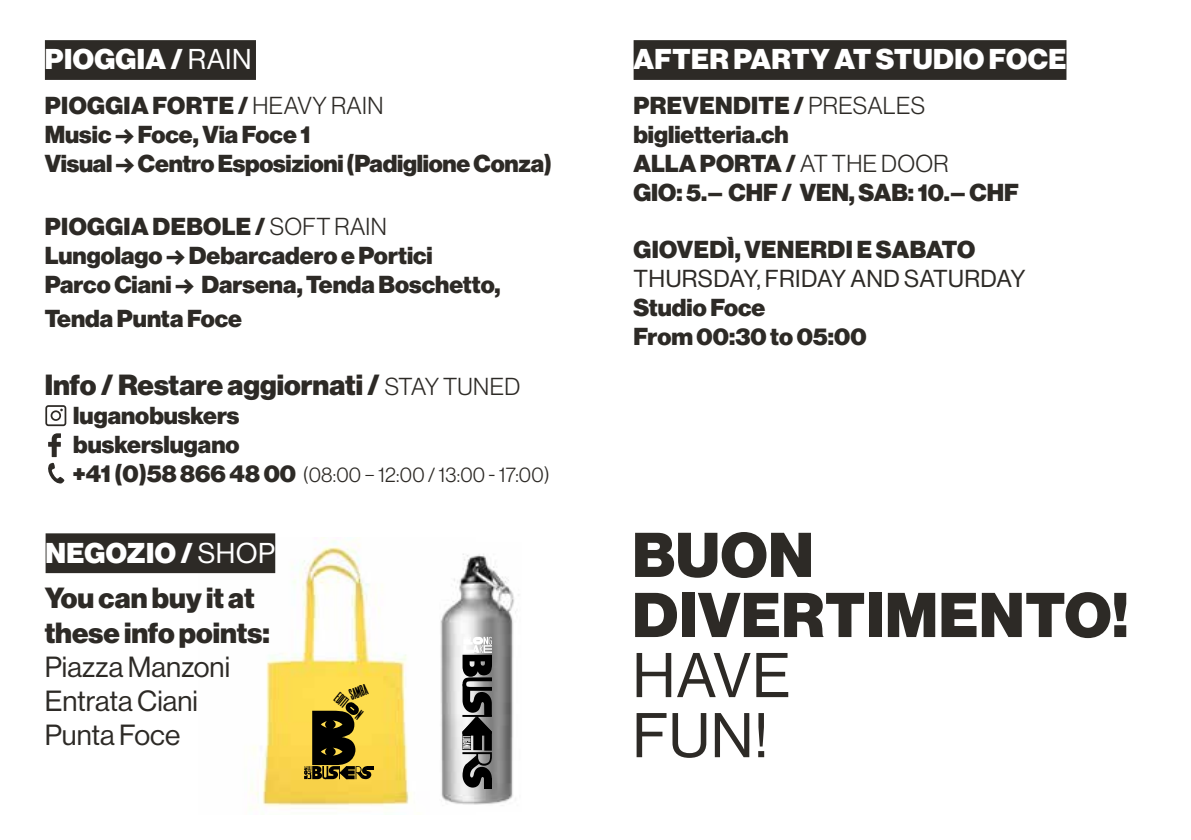
<style>
.page{position:relative;width:1191px;height:840px;background:#fff}
.page>*{position:absolute;margin:0;border:0;box-sizing:border-box;transform-origin:0 0}
.t1{font:61.6px/60px "N Haas Grotesk DS Pro 95 Blk";letter-spacing:.015em;color:#2d2a26}
.t2{font:61.6px/60px "N Haas Grotesk DS Pro 55 Rg";letter-spacing:.015em;color:#2d2a26}
.t3{font:28.4px/34.2px "N Haas Grotesk DS Pro 95 Blk";color:#2d2a26}
.t4{font:28.4px/34.2px "N Haas Grotesk DS Pro 55 Rg";color:#2d2a26}
.t5{font:28px "N Haas Grotesk DS Pro 95 Blk";letter-spacing:.015em;color:#fff}
.t6{font:24px/28.8px "N Haas Grotesk DS Pro 95 Blk";color:#2d2a26}
.t7{font:24px "N Haas Grotesk DS Pro 55 Rg";letter-spacing:.015em;color:#2d2a26}
.t8{font:20px "N Haas Grotesk DS Pro 45 Lt";letter-spacing:.015em;color:#2d2a26}
.t9{font:800 15.2px "ES Nein";color:#000}
.s1{font-family:"N Haas Grotesk DS Pro 55 Rg"}
.s2{font-family:"N Haas Grotesk DS Pro 45 Lt"}
.s3{font-family:"Suisse Intl";font-weight:700}
.s4{font-family:"N Haas Grotesk DS Pro 45 Lt";font-size:24px}
.s5{font-family:"N Haas Grotesk DS Pro 95 Blk";font-size:24px}
</style>
<div class="page">
<div style="left:45px;top:40px;width:211px;height:40px;background:#2d2a26"></div>
<div style="left:633px;top:40px;width:433px;height:40px;background:#2d2a26"></div>
<svg style="left:45px;top:405px;width:21px;height:21px"></svg>
<svg style="left:48px;top:433px;width:16px;height:51px"></svg>
<img style="left:199px;top:537px;width:213px;height:271px">
<svg style="left:304px;top:701px;width:69px;height:77px;background:#7b6b25"></svg>
<img style="left:440px;top:553px;width:79px;height:252px">
<svg style="left:462px;top:636px;width:30px;height:152px;background:#565656"></svg>
<div style="left:46px;top:533px;width:229px;height:39px;background:#2d2a26"></div>
<p class="t5" style="left:45px;top:43px;width:208px">PIOGGIA / <span class="s1">RAIN</span></p>
<p class="t5" style="left:633px;top:43px;width:434px">AFTER PARTY AT STUDIO FOCE</p>
<p class="t6" style="left:45px;top:91px;width:509px">PIOGGIA FORTE / <span class="s2">HEAVY RAIN<br></span>Music <span class="s3">→</span> Foce, Via Foce 1<br>Visual <span class="s3">→</span> Centro Esposizioni (Padiglione Conza)</p>
<p class="t6" style="left:633px;top:91px;width:387px">PREVENDITE / <span class="s2">PRESALES </span>biglietteria.ch<br>ALLA PORTA / <span class="s2">AT THE DOOR<br></span>GIO: 5.<span class="s3">−</span> CHF / VEN, SAB: 10.<span class="s3">−</span> CHF</p>
<p class="t6" style="left:633px;top:235px;width:343px">GIOVEDÌ, VENERDI E SABATO</p>
<p class="t7" style="left:633px;top:265px;width:394px">THURSDAY, FRIDAY AND SATURDAY</p>
<p class="t6" style="left:633px;top:293px;width:235px">Studio Foce<br>From 00:30 to 05:00</p>
<p class="t6" style="left:45px;top:212px;width:457px">PIOGGIA DEBOLE / <span class="s2">SOFT RAIN<br></span>Lungolago <span class="s3">→</span> Debarcadero e Portici<br>Parco Ciani <span class="s3">→</span> Darsena, Tenda Boschetto,</p>
<p class="t6" style="left:45px;top:304px;width:199px">Tenda Punta Foce</p>
<p class="t3" style="left:45px;top:368px;width:477px">Info / Restare aggiornati / <span class="s4">STAY TUNED</span></p>
<p class="t6" style="left:73px;top:401px;width:168px">luganobuskers buskerslugano</p>
<p class="t8" style="left:72px;top:463px;width:479px"><span class="s5">+41 (0)58 866 48 00</span> (08:00 − 12:00 / 13:00 - 17:00)</p>
<p class="t5" style="left:46px;top:536px;width:231px">NEGOZIO / <span class="s1">SHOP</span></p>
<p class="t3" style="left:45px;top:581px;width:227px">You can buy it at these info points:</p>
<p class="t4" style="left:45px;top:649px;width:187px">Piazza Manzoni<br>Entrata Ciani<br>Punta Foce</p>
<p class="t9" style="left:347px;top:687px;width:19px;rotate:-20deg">SAMBA</p>
<p class="t9" style="left:341px;top:689px;width:33px;rotate:39deg">EDITI N</p>
<h1 class="t1" style="left:632px;top:525px;width:498px">BUON<br>DIVERTIMENTO!</h1>
<h1 class="t2" style="left:632px;top:645px;width:160px">HAVE<br>FUN!</h1>
</div>
